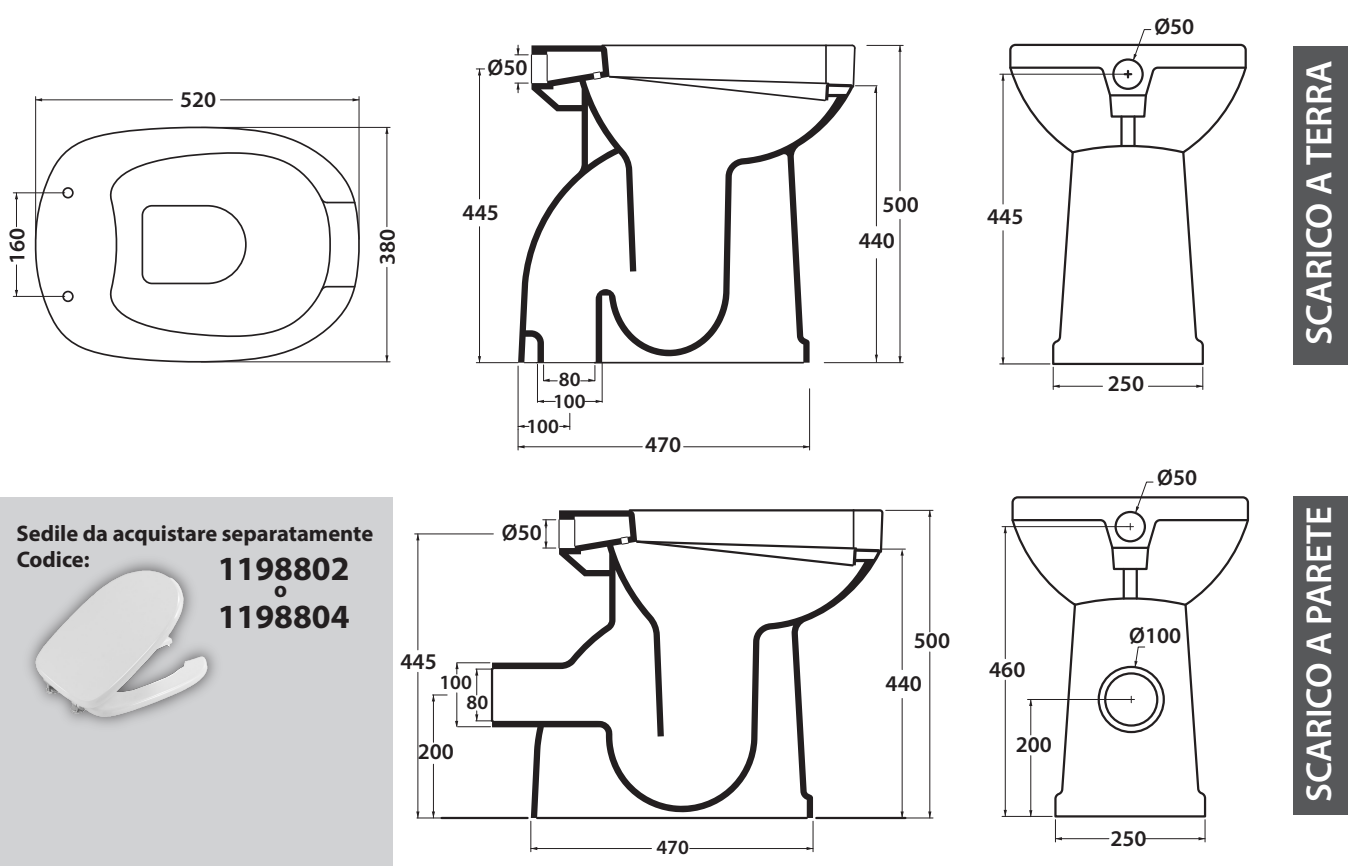
<style>
.page{position:relative;width:1348px;height:866px;background:#fff}
.page>*{position:absolute;margin:0;border:0;box-sizing:border-box;transform-origin:0 0}
.t1{font:600 37.12px "Myriad Pro";color:#fff}
.t2{font:600 36.23px "Myriad Pro";color:#fff}
.t3{font:700 33.98px/48.6px "Myriad Pro";color:#231f20}
.t4{font:600 22.5px "Myriad Pro";color:#231f20}
.t5{font:700 22.5px/25.2px "Myriad Pro";color:#231f20}
.t6{font:600 20.25px/21.8px "Myriad Pro";color:#231f20}
</style>
<div class="page">
<hr style="left:35px;top:96px;width:1px;height:143px;background:#231f20">
<hr style="left:359px;top:96px;width:1px;height:143px;background:#231f20">
<hr style="left:36px;top:99px;width:137px;height:1px;background:#231f20">
<hr style="left:220px;top:99px;width:139px;height:1px;background:#231f20">
<svg style="left:36px;top:98px;width:6px;height:3px"></svg>
<svg style="left:353px;top:98px;width:6px;height:3px"></svg>
<hr style="left:201px;top:127px;width:189px;height:1px;background:#231f20">
<hr style="left:201px;top:361px;width:189px;height:1px;background:#231f20">
<hr style="left:386px;top:267px;width:1px;height:94px;background:#231f20">
<hr style="left:386px;top:127px;width:1px;height:99px;background:#231f20">
<svg style="left:385px;top:355px;width:4px;height:6px"></svg>
<svg style="left:385px;top:127px;width:4px;height:7px"></svg>
<svg style="left:35px;top:125px;width:325px;height:238px"></svg>
<svg style="left:108px;top:151px;width:248px;height:187px"></svg>
<hr style="left:13px;top:192px;width:52px;height:1px;background:#231f20">
<hr style="left:13px;top:296px;width:52px;height:1px;background:#231f20">
<hr style="left:16px;top:265px;width:1px;height:31px;background:#231f20">
<hr style="left:16px;top:193px;width:1px;height:33px;background:#231f20">
<hr style="left:537px;top:364px;width:1px;height:38px;background:#231f20">
<hr style="left:602px;top:362px;width:1px;height:40px;background:#231f20">
<hr style="left:809px;top:388px;width:1px;height:62px;background:#231f20">
<hr style="left:518px;top:366px;width:1px;height:63px;background:#231f20">
<hr style="left:476px;top:362px;width:42px;height:1px;background:#231f20">
<hr style="left:479px;top:226px;width:1px;height:136px;background:#231f20">
<hr style="left:479px;top:69px;width:1px;height:130px;background:#231f20">
<svg style="left:476px;top:68px;width:9px;height:7px"></svg>
<hr style="left:824px;top:362px;width:79px;height:1px;background:#231f20">
<hr style="left:867px;top:45px;width:36px;height:1px;background:#231f20">
<hr style="left:900px;top:219px;width:1px;height:143px;background:#231f20">
<hr style="left:900px;top:45px;width:1px;height:146px;background:#231f20">
<svg style="left:898px;top:356px;width:4px;height:6px"></svg>
<svg style="left:898px;top:45px;width:4px;height:7px"></svg>
<svg style="left:515px;top:44px;width:363px;height:337px"></svg>
<hr style="left:1000px;top:74px;width:125px;height:1px;background:#231f20">
<hr style="left:1000px;top:363px;width:50px;height:1px;background:#231f20">
<svg style="left:1001px;top:29px;width:246px;height:360px"></svg>
<hr style="left:886px;top:509px;width:47px;height:1px;background:#231f20">
<hr style="left:929px;top:651px;width:1px;height:166px;background:#231f20">
<hr style="left:929px;top:510px;width:1px;height:121px;background:#231f20">
<hr style="left:530px;top:820px;width:1px;height:31px;background:#231f20">
<hr style="left:813px;top:820px;width:1px;height:31px;background:#231f20">
<hr style="left:531px;top:847px;width:120px;height:1px;background:#231f20">
<hr style="left:690px;top:847px;width:123px;height:1px;background:#231f20">
<svg style="left:531px;top:846px;width:6px;height:3px"></svg>
<svg style="left:807px;top:846px;width:6px;height:3px"></svg>
<hr style="left:816px;top:816px;width:89px;height:2px;background:#231f20">
<hr style="left:902px;top:698px;width:1px;height:119px;background:#231f20">
<svg style="left:900px;top:811px;width:33px;height:7px"></svg>
<hr style="left:537px;top:816px;width:270px;height:2px;background:#231f20">
<hr style="left:442px;top:816px;width:86px;height:2px;background:#231f20">
<hr style="left:433px;top:763px;width:1px;height:54px;background:#231f20">
<hr style="left:433px;top:694px;width:1px;height:47px;background:#231f20">
<hr style="left:456px;top:692px;width:1px;height:33px;background:#231f20">
<svg style="left:455px;top:720px;width:3px;height:7px"></svg>
<svg style="left:432px;top:694px;width:15px;height:7px"></svg>
<svg style="left:455px;top:662px;width:4px;height:11px"></svg>
<hr style="left:457px;top:662px;width:33px;height:1px;background:#231f20">
<hr style="left:457px;top:726px;width:33px;height:1px;background:#231f20">
<hr style="left:415px;top:533px;width:78px;height:1px;background:#231f20">
<hr style="left:417px;top:672px;width:1px;height:145px;background:#231f20">
<hr style="left:417px;top:533px;width:1px;height:116px;background:#231f20">
<svg style="left:416px;top:811px;width:26px;height:7px"></svg>
<svg style="left:416px;top:533px;width:3px;height:7px"></svg>
<svg style="left:475px;top:389px;width:430px;height:347px"></svg>
<hr style="left:630px;top:509px;width:224px;height:2px;background:#231f20">
<svg style="left:492px;top:548px;width:389px;height:269px"></svg>
<hr style="left:558px;top:519px;width:2px;height:28px;background:#231f20">
<hr style="left:1002px;top:526px;width:125px;height:1px;background:#231f20">
<hr style="left:1002px;top:815px;width:50px;height:1px;background:#231f20">
<svg style="left:1004px;top:481px;width:246px;height:360px"></svg>
<div style="left:1104px;top:672px;width:54px;height:54px;border:2px solid #231f20;border-radius:50%"></div>
<div style="left:1098px;top:665px;width:67px;height:67px;border:2px solid #231f20;border-radius:50%"></div>
<div style="left:1293px;top:47px;width:55px;height:317px;background:#57585a"></div>
<div style="left:1293px;top:496px;width:55px;height:317px;background:#57585a"></div>
<div style="left:0;top:497px;width:392px;height:368px;background:#d1d2d4"></div>
<img style="left:28px;top:560px;width:188px;height:165px">
<img style="left:36px;top:570px;width:171px;height:146px">
<p class="t4" style="left:180px;top:85px;width:38px">520</p>
<p class="t4" style="left:3px;top:264px;width:38px;rotate:-90deg">160</p>
<p class="t4" style="left:373px;top:265px;width:38px;rotate:-90deg">380</p>
<p class="t4" style="left:487px;top:53px;width:41px">Ø50</p>
<p class="t4" style="left:463px;top:198px;width:38px">445</p>
<p class="t4" style="left:883px;top:190px;width:38px">500</p>
<p class="t4" style="left:859px;top:226px;width:38px">440</p>
<p class="t4" style="left:987px;top:202px;width:38px">445</p>
<p class="t6" style="left:553px;top:367px;width:34px">80<br>100</p>
<p class="t6" style="left:526px;top:414px;width:34px">100</p>
<p class="t4" style="left:645px;top:430px;width:38px">470</p>
<p class="t5" style="left:16px;top:520px;width:358px">Sedile da acquistare separatamente<br>Codice:</p>
<p class="t5" style="left:274px;top:576px;width:14px">o</p>
<h3 class="t3" style="left:218px;top:542px;width:133px">1198802<br>1198804</h3>
<p class="t4" style="left:401px;top:646px;width:38px">445</p>
<p class="t4" style="left:502px;top:518px;width:41px">Ø50</p>
<p class="t4" style="left:914px;top:626px;width:38px">500</p>
<p class="t6" style="left:467px;top:671px;width:23px;line-height:19.3px;text-indent:-27px">100<br>80</p>
<p class="t4" style="left:886px;top:668px;width:38px">440</p>
<p class="t4" style="left:418px;top:736px;width:38px">200</p>
<p class="t6" style="left:656px;top:835px;width:34px">470</p>
<p class="t4" style="left:989px;top:654px;width:38px">460</p>
<p class="t4" style="left:1016px;top:729px;width:38px">200</p>
<p class="t4" style="left:1154px;top:12px;width:41px">Ø50</p>
<p class="t4" style="left:1108px;top:369px;width:38px">250</p>
<p class="t4" style="left:1157px;top:463px;width:41px">Ø50</p>
<p class="t4" style="left:1129px;top:621px;width:54px">Ø100</p>
<p class="t4" style="left:1110px;top:823px;width:38px">250</p>
<h1 class="t1" style="left:1295px;top:345px;width:286px;rotate:-90deg">SCARICO A TERRA</h1>
<h2 class="t2" style="left:1296px;top:801px;width:297px;rotate:-90deg">SCARICO A PARETE</h2>
</div>
